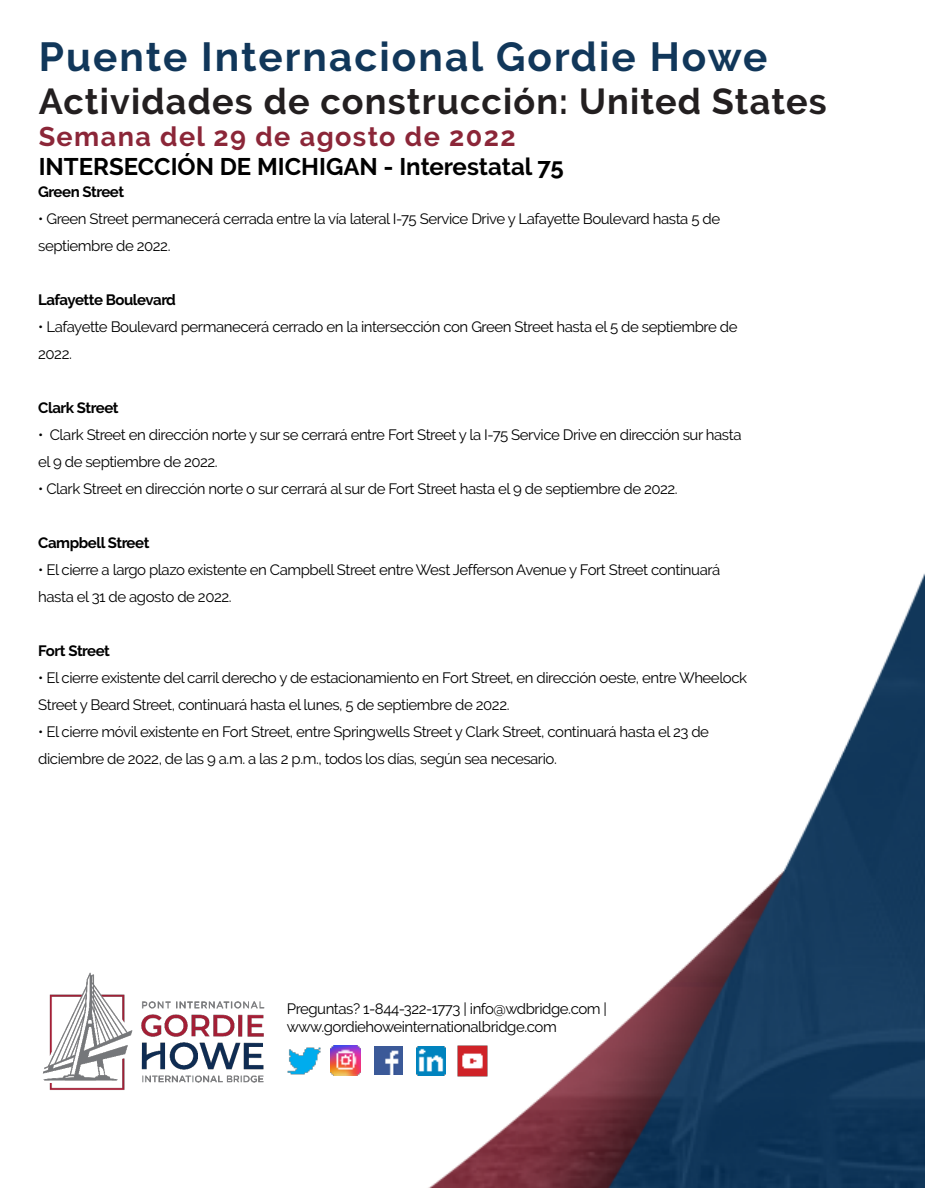
<style>
.page{position:relative;width:925px;height:1188px;background:#fff}
.page>*{position:absolute;margin:0;border:0;box-sizing:border-box;transform-origin:0 0}
.t1{font:700 40.5px "Raleway";letter-spacing:.05em;color:#11375a}
.t2{font:700 36px "Raleway";letter-spacing:.03em;color:#231f20}
.t3{font:700 27px "Raleway";letter-spacing:.05em;color:#8b2638}
.t4{font:700 24px "Raleway";color:#000}
.t5{font:15px/27px "Raleway";letter-spacing:-.03em;color:#000}
.t6{font:700 15px "Raleway";letter-spacing:-.03em;color:#000}
</style>
<div class="page">
<img style="left:333px;top:573px;width:592px;height:615px">
<img style="left:287px;top:1047px;width:34px;height:28px">
<img style="left:374px;top:1047px;width:28px;height:28px">
<img style="left:417px;top:1046px;width:29px;height:29px">
<img style="left:456px;top:1045px;width:33px;height:32px">
<img style="left:330px;top:1046px;width:30px;height:30px">
<img style="left:42px;top:972px;width:223px;height:118px">
<h1 class="t1" style="left:39px;top:33px;width:730px">Puente Internacional Gordie Howe</h1>
<h2 class="t2" style="left:39px;top:81px;width:789px">Actividades de construcción: United States</h2>
<h3 class="t3" style="left:39px;top:121px;width:478px">Semana del 29 de agosto de 2022</h3>
<h3 class="t4" style="left:39px;top:153px;width:526px">INTERSECCIÓN DE MICHIGAN - Interestatal 75</h3>
<p class="t6" style="left:38px;top:183px;width:87px">Green Street</p>
<p class="t5" style="left:38px;top:205px;width:683px">• Green Street permanecerá cerrada entre la vía lateral I-75 Service Drive y Lafayette Boulevard hasta 5 de septiembre de 2022.</p>
<p class="t6" style="left:38px;top:291px;width:139px">Lafayette Boulevard</p>
<p class="t5" style="left:38px;top:313px;width:700px">• Lafayette Boulevard permanecerá cerrado en la intersección con Green Street hasta el 5 de septiembre de<br>2022.</p>
<p class="t6" style="left:38px;top:399px;width:82px">Clark Street</p>
<p class="t5" style="left:38px;top:421px;width:705px">• Clark Street en dirección norte y sur se cerrará entre Fort Street y la I-75 Service Drive en dirección sur hasta el 9 de septiembre de 2022.</p>
<p class="t5" style="left:38px;top:475px;width:641px">• Clark Street en dirección norte o sur cerrará al sur de Fort Street hasta el 9 de septiembre de 2022.</p>
<p class="t6" style="left:38px;top:534px;width:113px">Campbell Street</p>
<p class="t5" style="left:38px;top:556px;width:683px">• El cierre a largo plazo existente en Campbell Street entre West Jefferson Avenue y Fort Street continuará hasta el 31 de agosto de 2022.</p>
<p class="t6" style="left:38px;top:642px;width:73px">Fort Street</p>
<p class="t5" style="left:38px;top:664px;width:710px">• El cierre existente del carril derecho y de estacionamiento en Fort Street, en dirección oeste, entre Wheelock<br>Street y Beard Street, continuará hasta el lunes, 5 de septiembre de 2022.</p>
<p class="t5" style="left:38px;top:718px;width:672px">• El cierre móvil existente en Fort Street, entre Springwells Street y Clark Street, continuará hasta el 23 de diciembre de 2022, de las 9 a.m. a las 2 p.m., todos los días, según sea necesario.</p>
<p class="t5" style="left:287px;top:1000px;width:322px;line-height:18px">Preguntas? 1-844-322-1773 | info@wdbridge.com | www.gordiehoweinternationalbridge.com</p>
</div>
